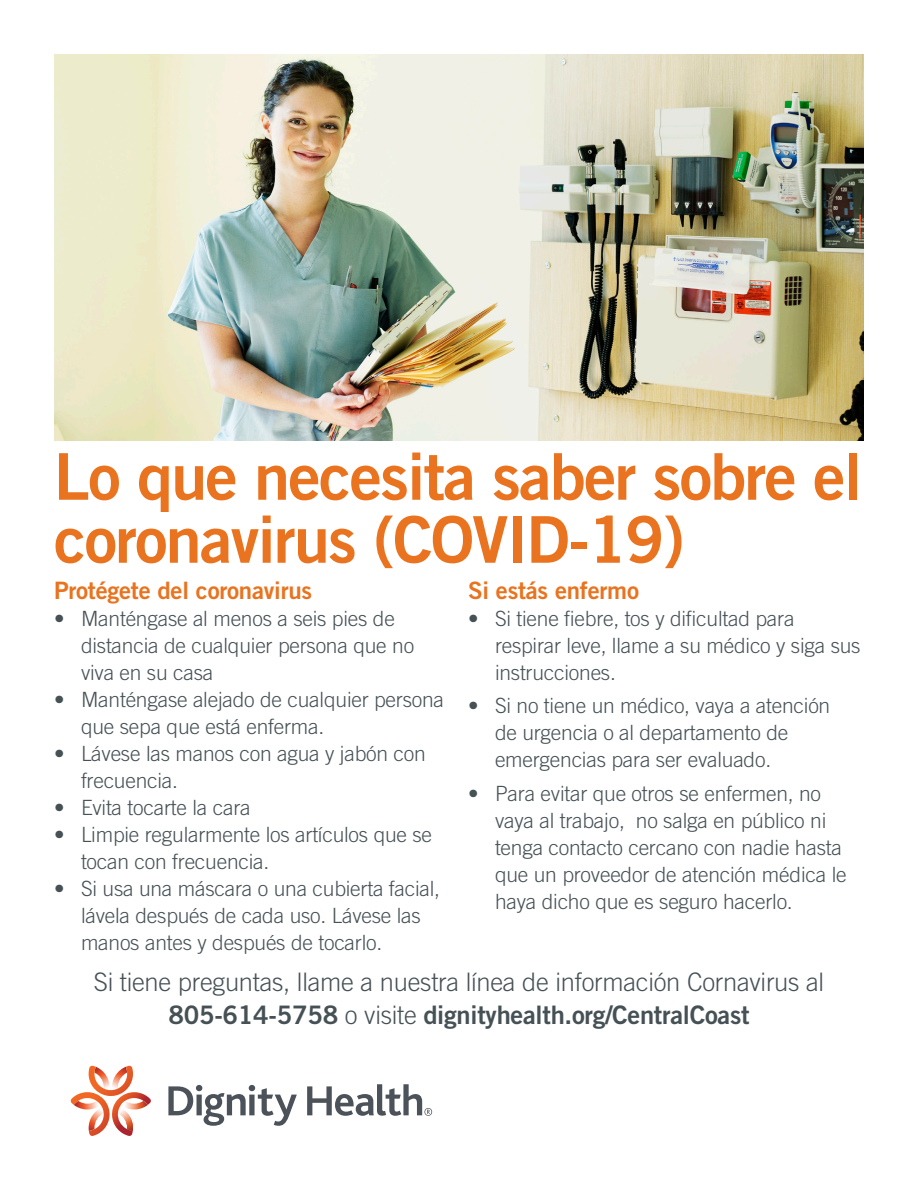
<style>
.page{position:relative;width:918px;height:1188px;background:#fff}
.page>*{position:absolute;margin:0;border:0;box-sizing:border-box;transform-origin:0 0}
.t1{font:64.5px/63px "Trade Gothic LT Std Bd 2";letter-spacing:-.025em;color:#e9731e}
.t2{font:300 25.5px "Trade Gothic LT Std";letter-spacing:-.01em;color:#465155}
.t3{font:25.5px "Trade Gothic LT Std Bd 2";letter-spacing:-.01em;color:#465155}
.t4{font:24px "Trade Gothic LT Std Bd 2";letter-spacing:-.01em;color:#e9731e}
.t5{font:300 21px/27px "Trade Gothic LT Std";letter-spacing:-.01em;color:#465155}
.s1{font-family:"Trade Gothic LT Std";font-weight:300}
</style>
<div class="page">
<svg style="left:168px;top:1085px;width:129px;height:41px"></svg>
<svg style="left:70px;top:1065px;width:81px;height:71px"></svg>
<svg style="left:307px;top:1084px;width:125px;height:32px"></svg>
<img style="left:54px;top:54px;width:810px;height:387px">
<p class="t1" style="left:54px;top:444px;width:809px">Lo que necesita saber sobre el coronavirus (COVID-19)</p>
<p class="t4" style="left:54px;top:575px;width:260px">Protégete del coronavirus</p>
<p class="t5" style="left:81px;top:604px;width:335px;text-indent:-27px">• Manténgase al menos a seis pies de distancia de cualquier persona que no viva en su casa</p>
<p class="t5" style="left:81px;top:685px;width:365px;text-indent:-27px">• Manténgase alejado de cualquier persona que sepa que está enferma.</p>
<p class="t5" style="left:81px;top:739px;width:346px;text-indent:-27px">• Lávese las manos con agua y jabón con frecuencia.</p>
<p class="t5" style="left:54px;top:793px;width:198px">• Evita tocarte la cara</p>
<p class="t5" style="left:81px;top:820px;width:353px;text-indent:-27px">• Limpie regularmente los artículos que se tocan con frecuencia.</p>
<p class="t5" style="left:81px;top:874px;width:361px;text-indent:-27px">• Si usa una máscara o una cubierta facial, lávela después de cada uso. Lávese las manos antes y después de tocarlo.</p>
<p class="t4" style="left:468px;top:575px;width:172px">Si estás enfermo</p>
<p class="t5" style="left:495px;top:604px;width:367px;text-indent:-27px">• Si tiene fiebre, tos y dificultad para respirar leve, llame a su médico y siga sus instrucciones.</p>
<p class="t5" style="left:495px;top:692px;width:337px;text-indent:-27px">• Si no tiene un médico, vaya a atención de urgencia o al departamento de emergencias para ser evaluado.</p>
<p class="t5" style="left:495px;top:780px;width:353px;text-indent:-27px">• Para evitar que otros se enfermen, no vaya al trabajo, no salga en público ni tenga contacto cercano con nadie hasta que un proveedor de atención médica le haya dicho que es seguro hacerlo.</p>
<p class="t2" style="left:94px;top:967px;width:732px">Si tiene preguntas, llame a nuestra línea de información Cornavirus al</p>
<p class="t3" style="left:168px;top:999px;width:583px">805-614-5758 <span class="s1">o visite</span> dignityhealth.org/CentralCoast</p>
</div>
